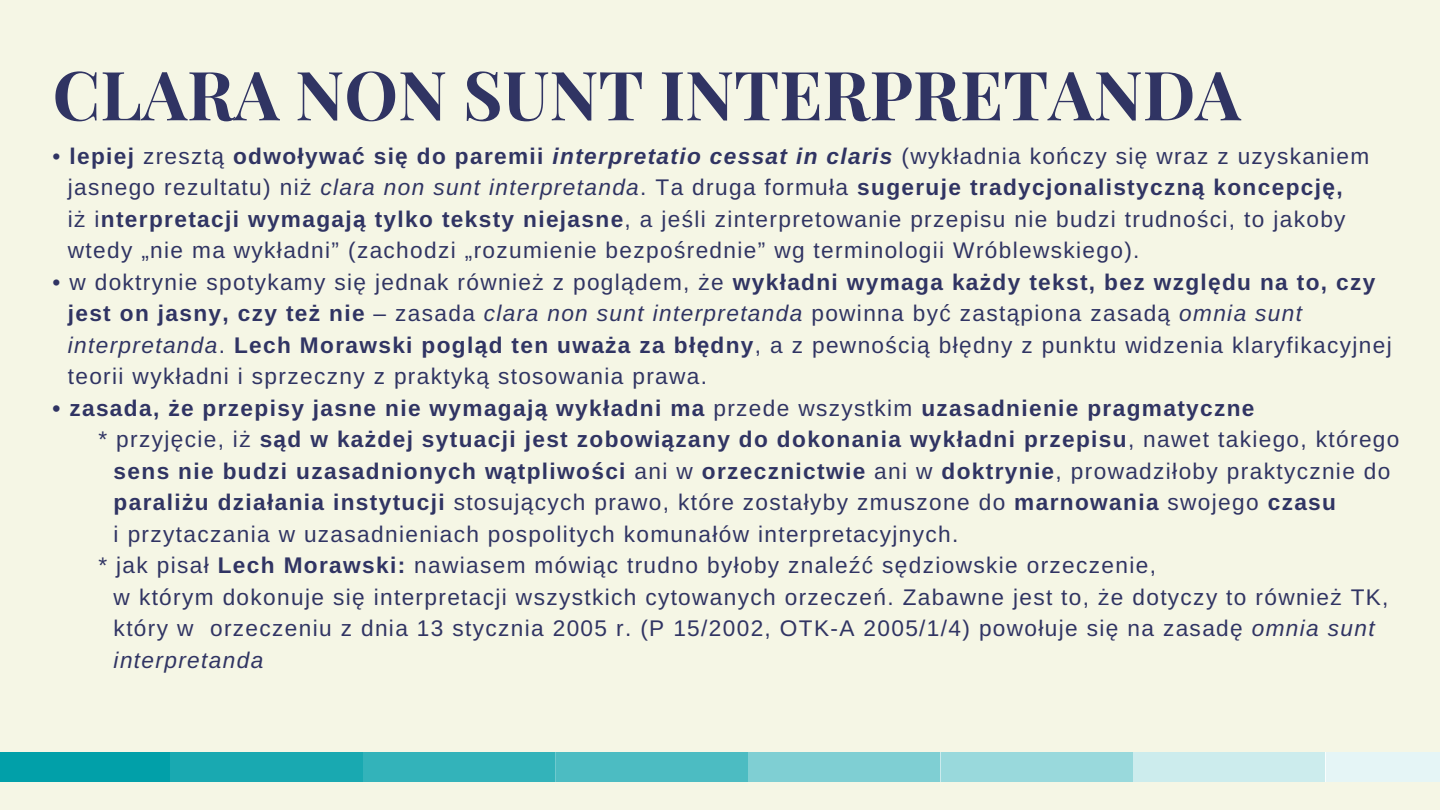
<style>
.page{position:relative;width:1440px;height:810px;background:#f5f6e5}
.page>*{position:absolute;margin:0;border:0;box-sizing:border-box;transform-origin:0 0}
.t1{font:700 67.9px "Playfair Display";color:#303463}
.t2{font:22.6px/31.5px "Arimo";letter-spacing:.06em;color:#303463}
.t3{font:700 22.6px "Arimo";letter-spacing:.06em;color:#303463}
.t4{font:italic 22.6px "Arimo";letter-spacing:.06em;color:#303463}
.s1{font-weight:700}
.s2{font-family:"Liberation Sans"}
.s3{font-family:"Liberation Sans";font-weight:700}
.s4{font-weight:700;font-style:italic}
.s5{font-style:italic}
.s6{font-weight:400}
.s7{font-family:"Liberation Sans";font-weight:400}
</style>
<div class="page">
<div style="left:0;top:752px;width:1440px;height:30px;background:#01a0a9"></div>
<div style="left:748px;top:752px;width:193px;height:30px;background:#7fcfd3"></div>
<div style="left:1133px;top:752px;width:193px;height:30px;background:#cceced"></div>
<div style="left:363px;top:752px;width:193px;height:30px;background:#33b3ba"></div>
<div style="left:1326px;top:752px;width:114px;height:30px;background:#e5f5f6"></div>
<div style="left:941px;top:752px;width:192px;height:30px;background:#99d9dc"></div>
<div style="left:556px;top:752px;width:192px;height:30px;background:#4cbcc2"></div>
<div style="left:171px;top:752px;width:192px;height:30px;background:#19a9b1"></div>
<h1 class="t1" style="left:52px;top:47px;width:1190px">CLARA NON SUNT INTERPRETANDA</h1>
<p class="t2" style="left:68px;top:140px;width:1303px;text-indent:-15px">• <span class="s1">lepiej</span> zreszt<span class="s2">ą</span> <span class="s1">odwo</span><span class="s3">ł</span><span class="s1">ywa</span><span class="s3">ć</span> <span class="s1">si</span><span class="s3">ę</span> <span class="s1">do paremii</span> <span class="s4">interpretatio cessat in claris</span> (wyk<span class="s2">ł</span>adnia ko<span class="s2">ń</span>czy si<span class="s2">ę</span> wraz z uzyskaniem jasnego rezultatu) ni<span class="s2">ż</span> <span class="s5">clara non sunt interpretanda</span>. Ta druga formu<span class="s2">ł</span>a <span class="s1">sugeruje tradycjonalistyczn</span><span class="s3">ą</span> <span class="s1">koncepcj</span><span class="s3">ę</span><span class="s1">,<br></span>i<span class="s2">ż</span> i<span class="s1">nterpretacji wymagaj</span><span class="s3">ą</span> <span class="s1">tylko teksty niejasne</span>, a je<span class="s2">ś</span>li zinterpretowanie przepisu nie budzi trudno<span class="s2">ś</span>ci, to jakoby wtedy „nie ma wyk<span class="s2">ł</span>adni” (zachodzi „rozumienie bezpo<span class="s2">ś</span>rednie” wg terminologii Wróblewskiego).</p>
<p class="t2" style="left:68px;top:266px;width:1326px;text-indent:-15px">• w doktrynie spotykamy si<span class="s2">ę</span> jednak równie<span class="s2">ż</span> z pogl<span class="s2">ą</span>dem, <span class="s2">ż</span>e <span class="s1">wyk</span><span class="s3">ł</span><span class="s1">adni wymaga ka</span><span class="s3">ż</span><span class="s1">dy tekst, bez wzgl</span><span class="s3">ę</span><span class="s1">du na to, czy jest on jasny, czy te</span><span class="s3">ż</span> <span class="s1">nie</span> – zasada <span class="s5">clara non sunt interpretanda</span> powinna by<span class="s2">ć</span> zast<span class="s2">ą</span>piona zasad<span class="s2">ą</span> <span class="s5">omnia sunt interpretanda</span>. <span class="s1">Lech Morawski pogl</span><span class="s3">ą</span><span class="s1">d ten uwa</span><span class="s3">ż</span><span class="s1">a za b</span><span class="s3">łę</span><span class="s1">dny</span>, a z pewno<span class="s2">ś</span>ci<span class="s2">ą</span> b<span class="s2">łę</span>dny z punktu widzenia klaryfikacyjnej teorii wyk<span class="s2">ł</span>adni i sprzeczny z praktyk<span class="s2">ą</span> stosowania prawa.</p>
<p class="t3" style="left:52px;top:395px;width:1204px">• zasada, <span class="s2">ż</span>e przepisy jasne nie wymagaj<span class="s2">ą</span> wyk<span class="s2">ł</span>adni ma <span class="s6">przede wszystkim</span> uzasadnienie pragmatyczne</p>
<p class="t3" style="left:98px;top:427px;width:1303px"><span class="s6">* przyj</span><span class="s7">ę</span><span class="s6">cie, i</span><span class="s7">ż</span> s<span class="s2">ą</span>d w ka<span class="s2">ż</span>dej sytuacji jest zobowi<span class="s2">ą</span>zany do dokonania wyk<span class="s2">ł</span>adni przepisu<span class="s6">, nawet takiego, którego</span></p>
<p class="t3" style="left:114px;top:458px;width:1278px">sens nie budzi uzasadnionych w<span class="s2">ą</span>tpliwo<span class="s2">ś</span>ci <span class="s6">ani w</span> orzecznictwie <span class="s6">ani w</span> doktrynie<span class="s6">, prowadzi</span><span class="s7">ł</span><span class="s6">oby praktycznie do</span></p>
<p class="t2" style="left:114px;top:486px;width:1224px"><span class="s1">parali</span><span class="s3">ż</span><span class="s1">u dzia</span><span class="s3">ł</span><span class="s1">ania instytucji</span> stosuj<span class="s2">ą</span>cych prawo, które zosta<span class="s2">ł</span>yby zmuszone do <span class="s1">marnowania</span> swojego <span class="s1">czasu</span></p>
<p class="t2" style="left:114px;top:518px;width:846px">i przytaczania w uzasadnieniach pospolitych komuna<span class="s2">ł</span>ów interpretacyjnych.</p>
<p class="t2" style="left:98px;top:549px;width:1059px">* jak pisa<span class="s2">ł</span> <span class="s1">Lech Morawski:</span> nawiasem mówi<span class="s2">ą</span>c trudno by<span class="s2">ł</span>oby znale<span class="s2">źć</span> s<span class="s2">ę</span>dziowskie orzeczenie,</p>
<p class="t2" style="left:114px;top:581px;width:1276px">w którym dokonuje si<span class="s2">ę</span> interpretacji wszystkich cytowanych orzecze<span class="s2">ń</span>. Zabawne jest to, <span class="s2">ż</span>e dotyczy to równie<span class="s2">ż</span> TK,</p>
<p class="t2" style="left:114px;top:612px;width:1263px">który w orzeczeniu z dnia 13 stycznia 2005 r. (P 15/2002, OTK-A 2005/1/4) powo<span class="s2">ł</span>uje si<span class="s2">ę</span> na zasad<span class="s2">ę</span> <span class="s5">omnia sunt</span></p>
<p class="t4" style="left:114px;top:647px;width:151px">interpretanda</p>
</div>
